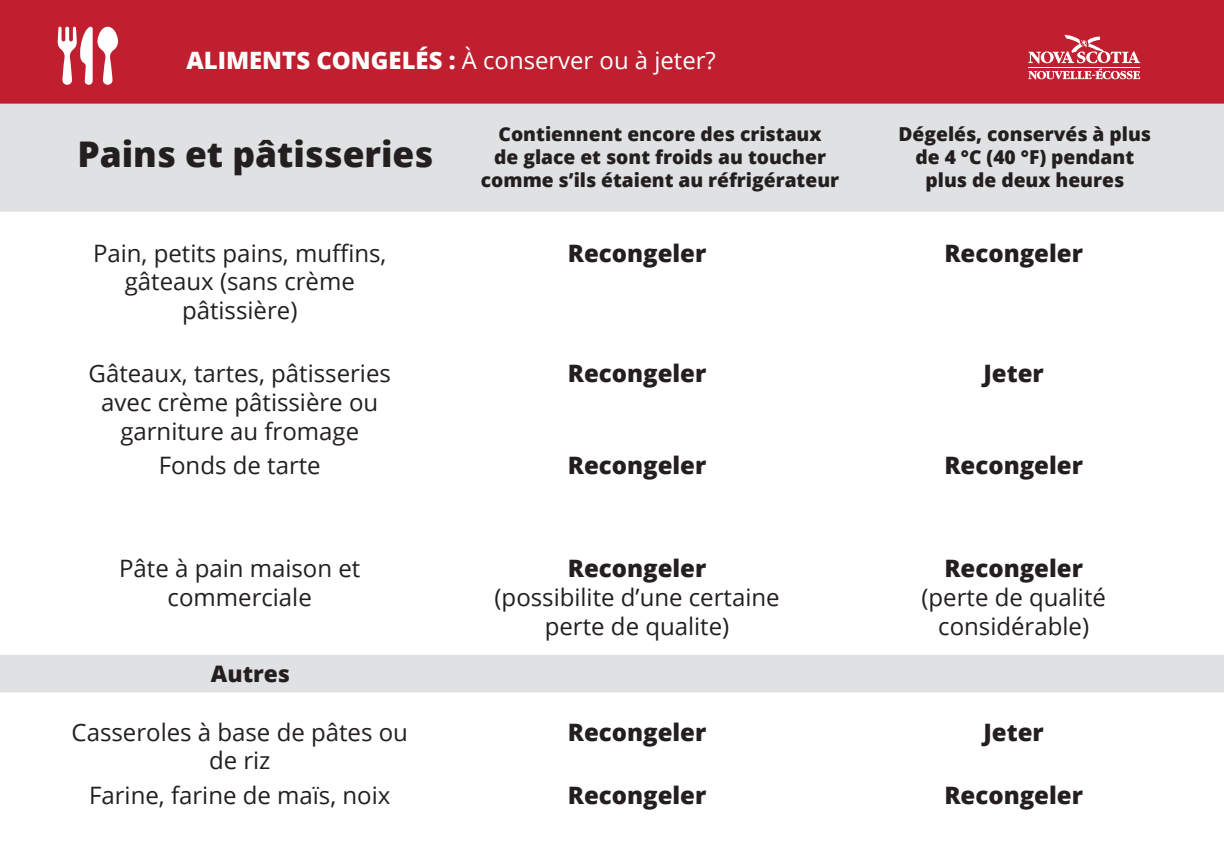
<style>
.page{position:relative;width:1224px;height:864px;background:#fff}
.page>*{position:absolute;margin:0;border:0;box-sizing:border-box;transform-origin:0 0}
.t1{font:800 35.4px "Open Sans";color:#231f20}
.t2{font:24px/28.8px "Open Sans";color:#231f20;text-align:center}
.t3{font:800 24px "Open Sans";color:#231f20}
.t4{font:24px "Open Sans";color:#fff}
.t5{font:800 22.8px "Open Sans";color:#231f20}
.t6{font:800 19.2px/23px "Open Sans";color:#231f20;text-align:center}
.s1{font-weight:800}
</style>
<div class="page">
<div style="left:0;top:104px;width:1224px;height:108px;background:#e0e1e3"></div>
<div style="left:0;top:655px;width:1224px;height:37px;background:#e0e1e3"></div>
<div style="left:0;top:0;width:1224px;height:104px;background:#bf1f2e"></div>
<svg style="left:1028px;top:34px;width:112px;height:45px"></svg>
<svg style="left:58px;top:27px;width:60px;height:58px"></svg>
<p class="t4" style="left:186px;top:44px;width:531px"><span class="s1">ALIMENTS CONGELÉS :</span> À conserver ou à jeter?</p>
<p class="t1" style="left:77px;top:128px;width:357px">Pains et pâtisseries</p>
<p class="t6" style="left:481px;top:121px;width:360px">Contiennent encore des cristaux<br>de glace et sont froids au toucher comme s’ils étaient au réfrigérateur</p>
<p class="t6" style="left:899px;top:121px;width:254px">Dégelés, conservés à plus de 4 °C (40 °F) pendant plus de deux heures</p>
<p class="t2" style="left:93px;top:238px;width:295px">Pain, petits pains, muffins, gâteaux (sans crème pâtissière)</p>
<p class="t3" style="left:568px;top:235px;width:140px">Recongeler</p>
<p class="t3" style="left:944px;top:235px;width:140px">Recongeler</p>
<p class="t2" style="left:89px;top:359px;width:304px">Gâteaux, tartes, pâtisseries avec crème pâtissière ou garniture au fromage</p>
<p class="t3" style="left:568px;top:355px;width:140px">Recongeler</p>
<p class="t3" style="left:984px;top:355px;width:62px">Jeter</p>
<p class="t2" style="left:159px;top:451px;width:163px">Fonds de tarte</p>
<p class="t3" style="left:568px;top:447px;width:140px">Recongeler</p>
<p class="t3" style="left:944px;top:447px;width:140px">Recongeler</p>
<p class="t2" style="left:119px;top:554px;width:243px">Pâte à pain maison et commerciale</p>
<p class="t3" style="left:568px;top:550px;width:140px">Recongeler</p>
<p class="t2" style="left:495px;top:582px;width:287px">(possibilite d’une certaine</p>
<p class="t2" style="left:545px;top:611px;width:186px">perte de qualite)</p>
<p class="t5" style="left:211px;top:657px;width:81px">Autres</p>
<p class="t2" style="left:921px;top:554px;width:186px"><span class="s1">Recongeler </span>(perte de qualité considérable)</p>
<p class="t2" style="left:72px;top:717px;width:338px">Casseroles à base de pâtes ou de riz</p>
<p class="t3" style="left:568px;top:714px;width:140px">Recongeler</p>
<p class="t3" style="left:984px;top:714px;width:62px">Jeter</p>
<p class="t2" style="left:89px;top:780px;width:303px">Farine, farine de maïs, noix</p>
<p class="t3" style="left:568px;top:777px;width:140px">Recongeler</p>
<p class="t3" style="left:944px;top:777px;width:140px">Recongeler</p>
</div>
